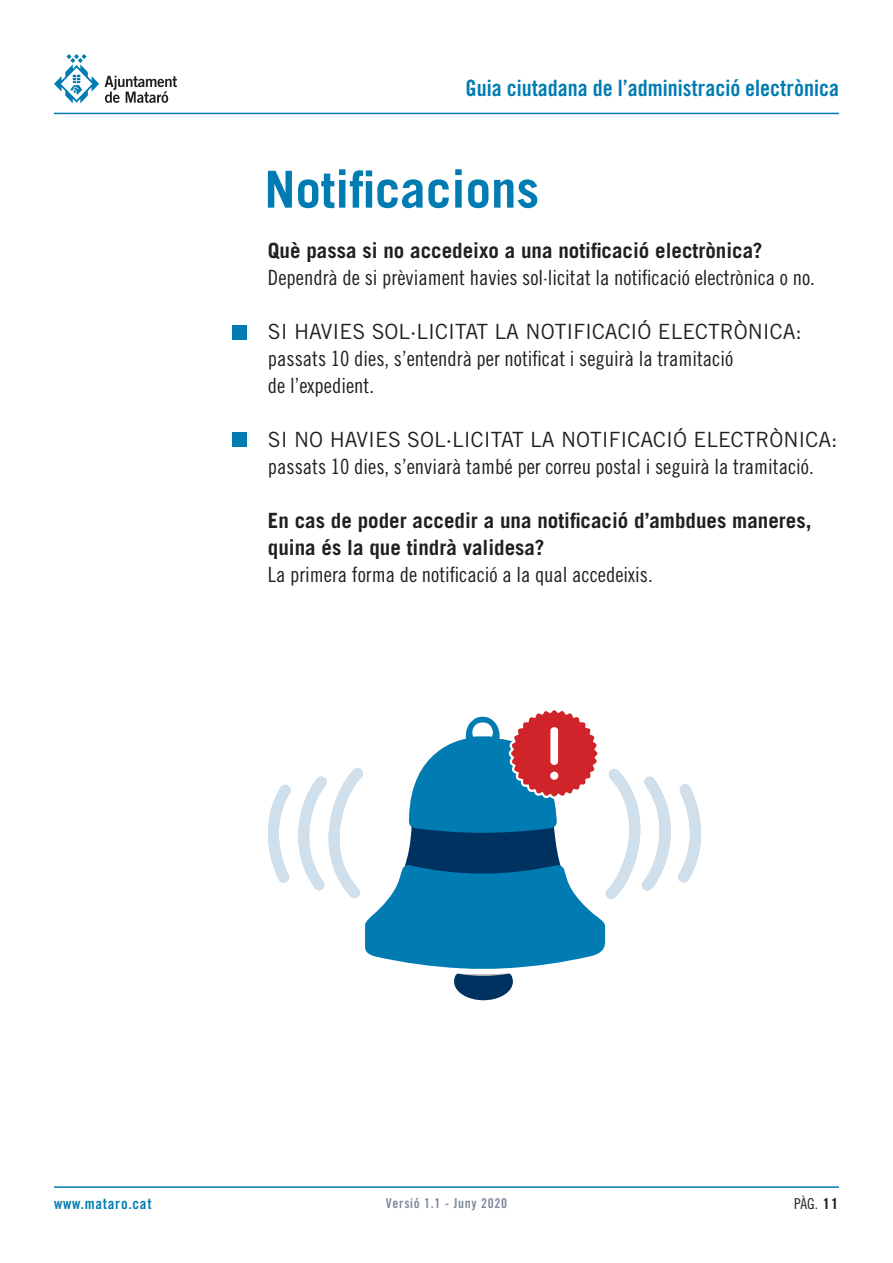
<style>
.page{position:relative;width:893px;height:1263px;background:#fff}
.page>*{position:absolute;margin:0;border:0;box-sizing:border-box;transform-origin:0 0}
.t1{font:700 51px "Trade Gothic LT Std";color:#007cb2}
.t2{font:22.5px "Trade Gothic LT Std Bd Cn 20";color:#007cb2}
.t3{font:21px/27px "Trade Gothic LT Std Cn 18";color:#231f20}
.t4{font:700 21px/27px "Trade Gothic LT Std";color:#231f20}
.t5{font:21px "Trade Gothic LT Std";color:#231f20}
.t6{font:15px "Trade Gothic LT Std Bd Cn 20";letter-spacing:.05em;color:#007cb2}
.t7{font:15px "Trade Gothic LT Std Cn 18";color:#231f20}
.t8{font:13.5px "Trade Gothic LT Std Bd Cn 20";letter-spacing:.05em;color:#808a9d}
.s1{font-family:"Trade Gothic LT Std";font-weight:700}
</style>
<div class="page">
<hr style="left:54px;top:113px;width:785px;height:1px;background:#007cb2">
<svg style="left:105px;top:76px;width:72px;height:27px"></svg>
<svg style="left:54px;top:54px;width:45px;height:49px"></svg>
<hr style="left:54px;top:1186px;width:785px;height:2px;background:#007cb2">
<div style="left:232px;top:325px;width:15px;height:15px;background:#007cb2"></div>
<div style="left:232px;top:432px;width:15px;height:15px;background:#007cb2"></div>
<svg style="left:268px;top:784px;width:23px;height:99px"></svg>
<svg style="left:678px;top:784px;width:23px;height:99px"></svg>
<svg style="left:298px;top:710px;width:373px;height:290px"></svg>
<div style="left:550px;top:727px;width:8px;height:38px;background:#fff;border-radius:4px"></div>
<div style="left:550px;top:772px;width:8px;height:8px;background:#fff;border-radius:50%"></div>
<p class="t2" style="left:465px;top:74px;width:375px">Guia ciutadana de l’administració electrònica</p>
<h1 class="t1" style="left:264px;top:158px;width:276px">Notificacions</h1>
<p class="t4" style="left:268px;top:236px;width:496px">Què passa si no accedeixo a una notificació electrònica?</p>
<p class="t3" style="left:268px;top:263px;width:548px">Dependrà de si prèviament havies sol·licitat la notificació electrònica o no.</p>
<p class="t5" style="left:268px;top:318px;width:536px">SI HAVIES SOL·LICITAT LA NOTIFICACIÓ ELECTRÒNICA:</p>
<p class="t3" style="left:268px;top:344px;width:467px">passats 10 dies, s’entendrà per notificat i seguirà la tramitació de l’expedient.</p>
<p class="t5" style="left:268px;top:426px;width:571px">SI NO HAVIES SOL·LICITAT LA NOTIFICACIÓ ELECTRÒNICA:</p>
<p class="t3" style="left:268px;top:452px;width:547px">passats 10 dies, s’enviarà també per correu postal i seguirà la tramitació.</p>
<p class="t4" style="left:268px;top:506px;width:545px">En cas de poder accedir a una notificació d’ambdues maneres, quina és la que tindrà validesa?</p>
<p class="t3" style="left:268px;top:560px;width:386px">La primera forma de notificació a la qual accedeixis.</p>
<p class="t6" style="left:54px;top:1194px;width:99px">www.mataro.cat</p>
<p class="t8" style="left:386px;top:1195px;width:123px">Versió 1.1 - Juny 2020</p>
<p class="t7" style="left:794px;top:1195px;width:46px">PÀG. <span class="s1">11</span></p>
</div>
